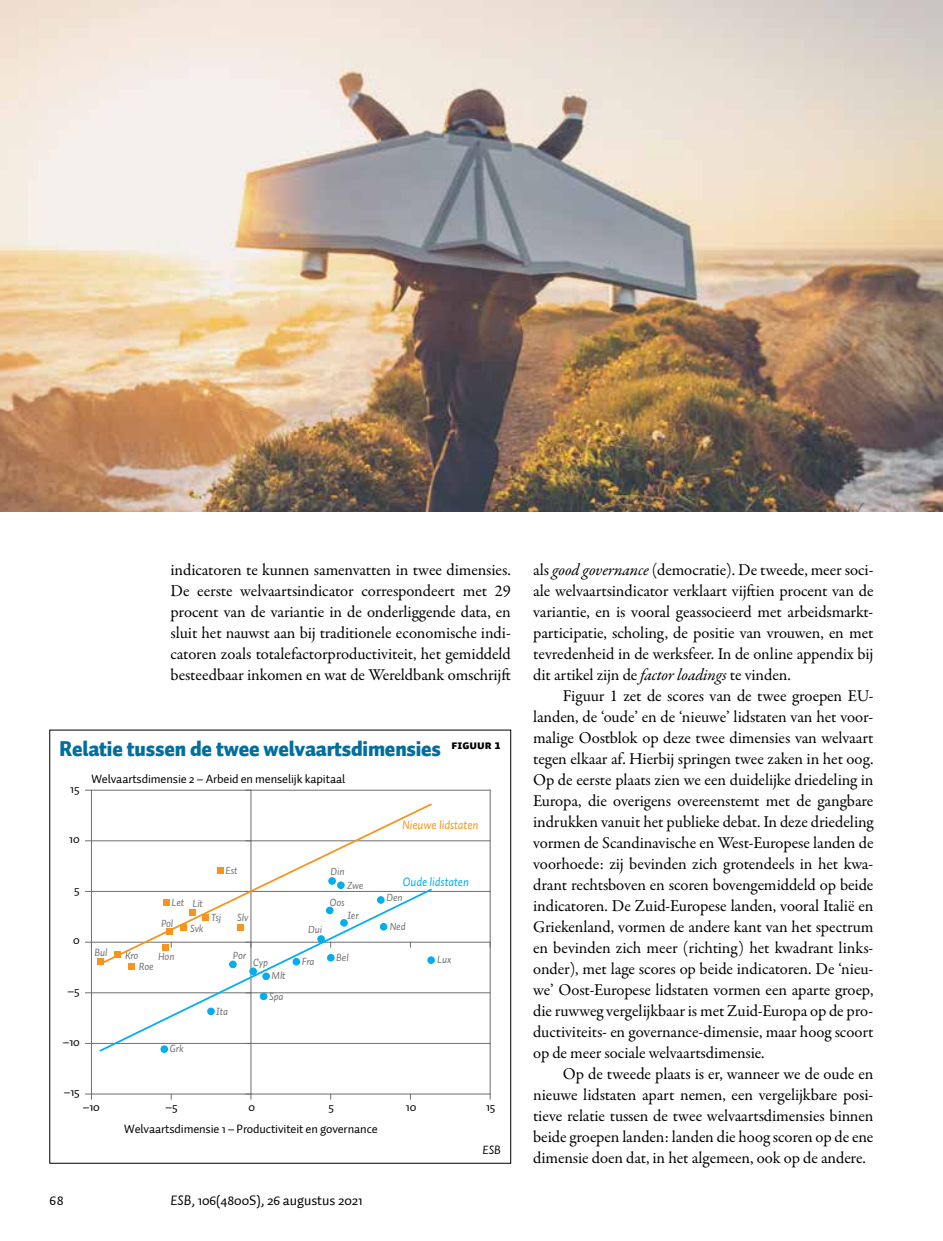
<style>
.page{position:relative;width:943px;height:1241px;background:#fff}
.page>*{position:absolute;margin:0;border:0;box-sizing:border-box;transform-origin:0 0}
.t1{font:900 21px "Auto 1";letter-spacing:-.01em;color:#006e9f}
.t2{font:16.62px/21px "Garamond Premr Pro";letter-spacing:-.005em;color:#000;text-align:justify}
.t3{font:14px "Auto 1";letter-spacing:-.005em;color:#000}
.t4{font:12.42px "Auto 1";letter-spacing:-.01em;color:#000101}
.t5{font:italic 12.42px "Auto 1";letter-spacing:-.01em;color:#f7941d}
.t6{font:italic 12.42px "Auto 1";letter-spacing:-.01em;color:#00aeef}
.t7{font:italic 12.25px "Auto 1";color:#000}
.t8{font:italic 10.67px/20.1px "Auto 1";letter-spacing:-.01em;color:#6d6e71}
.s1{font-style:italic}
</style>
<div class="page">
<hr style="left:91px;top:840px;width:399px;height:1px;background:#6d6e71">
<hr style="left:91px;top:891px;width:399px;height:1px;background:#6d6e71">
<hr style="left:91px;top:992px;width:399px;height:1px;background:#6d6e71">
<hr style="left:91px;top:1042px;width:399px;height:1px;background:#6d6e71">
<hr style="left:251px;top:790px;width:1px;height:303px;background:#6d6e71">
<hr style="left:490px;top:790px;width:1px;height:303px;background:#6d6e71">
<hr style="left:91px;top:790px;width:1px;height:303px;background:#6d6e71">
<hr style="left:91px;top:941px;width:399px;height:1px;background:#6d6e71">
<svg style="left:86px;top:941px;width:5px;height:5px"></svg>
<svg style="left:246px;top:1094px;width:6px;height:4px"></svg>
<svg style="left:86px;top:1093px;width:6px;height:5px"></svg>
<div style="left:428px;top:956px;width:6px;height:7px;border:1px solid #00aeef;border-radius:50%"></div>
<div style="left:97px;top:958px;width:7px;height:7px;background:#f7941d"></div>
<svg style="left:98px;top:966px;width:335px;height:86px"></svg>
<svg style="left:98px;top:801px;width:335px;height:165px"></svg>
<hr style="left:91px;top:1093px;width:399px;height:1px;background:#6d6e71">
<hr style="left:91px;top:789px;width:399px;height:1px;background:#6d6e71">
<img style="left:0;top:0;width:943px;height:512px">
<p class="t2" style="left:170px;top:559px;width:342px">indicatoren te kunnen samenvatten in twee dimensies.<br>De eerste welvaartsindicator correspondeert met 29 procent van de variantie in de onderliggende data, en sluit het nauwst aan bij traditionele economische indi&shy;catoren zoals totalefactorproductiviteit, het gemiddeld besteedbaar inkomen en wat de Wereldbank omschrijft</p>
<p class="t2" style="left:533px;top:559px;width:342px">als <span class="s1">good governance</span> (democratie). De tweede, meer soci&shy;ale welvaartsindicator verklaart vijftien procent van de variantie, en is vooral geassocieerd met arbeidsmarkt&shy;participatie, scholing, de positie van vrouwen, en met tevredenheid in de werksfeer. In de online appendix bij dit artikel zijn de <span class="s1">factor loadings</span> te vinden.</p>
<p class="t2" style="left:533px;top:685px;width:342px;text-indent:30px">Figuur 1 zet de scores van de twee groepen EU&shy;landen, de ‘oude’ en de ‘nieuwe’ lidstaten van het voor&shy;malige Oostblok op deze twee dimensies van welvaart tegen elkaar af. Hierbij springen twee zaken in het oog.<br>Op de eerste plaats zien we een duidelijke driedeling in Europa, die overigens overeenstemt met de gangbare indrukken vanuit het publieke debat. In deze driedeling vormen de Scandinavische en West-Europese landen de voorhoede: zij bevinden zich grotendeels in het kwa&shy;drant rechtsboven en scoren bovengemiddeld op beide indicatoren. De Zuid-Europese landen, vooral Italië en Griekenland, vormen de andere kant van het spectrum en bevinden zich meer (richting) het kwadrant links&shy;onder), met lage scores op beide indicatoren. De ‘nieu&shy;we’ Oost-Europese lidstaten vormen een aparte groep, die ruwweg vergelijkbaar is met Zuid-Europa op de pro&shy;ductiviteits- en governance-dimensie, maar hoog scoort op de meer sociale welvaartsdimensie.</p>
<p class="t2" style="left:533px;top:1063px;width:342px;text-indent:30px">Op de tweede plaats is er, wanneer we de oude en nieuwe lidstaten apart nemen, een vergelijkbare posi&shy;tieve relatie tussen de twee welvaartsdimensies binnen beide groepen landen: landen die hoog scoren op de ene dimensie doen dat, in het algemeen, ook op de andere.</p>
<p class="t1" style="left:60px;top:734px;width:443px">Relatie tussen de twee welvaartsdimensies <sup>FIGUUR</sup> <sup>1</sup></p>
<p class="t4" style="left:91px;top:771px;width:255px">Welvaartsdimensie 2 – Arbeid en menselijk kapitaal</p>
<p class="t4" style="left:70px;top:780px;width:11px">15</p>
<p class="t5" style="left:402px;top:816px;width:78px">Nieuwe lidstaten</p>
<p class="t4" style="left:69px;top:831px;width:12px">10</p>
<p class="t8" style="left:226px;top:859px;width:13px">Est</p>
<p class="t8" style="left:330px;top:860px;width:15px">Din</p>
<p class="t6" style="left:403px;top:873px;width:68px">Oude lidstaten</p>
<p class="t8" style="left:347px;top:874px;width:18px">Zwe</p>
<p class="t4" style="left:74px;top:881px;width:7px">5</p>
<p class="t8" style="left:386px;top:886px;width:18px">Den</p>
<p class="t8" style="left:330px;top:891px;width:17px">Oos</p>
<p class="t8" style="left:161px;top:892px;width:43px;text-indent:11px">Let Lit<br>Pol</p>
<p class="t8" style="left:347px;top:905px;width:13px">Ier</p>
<p class="t8" style="left:237px;top:907px;width:13px">Slv</p>
<p class="t8" style="left:211px;top:907px;width:12px">Tsj</p>
<p class="t8" style="left:389px;top:916px;width:18px">Ned</p>
<p class="t8" style="left:190px;top:917px;width:15px">Svk</p>
<p class="t8" style="left:308px;top:919px;width:16px">Dui</p>
<p class="t4" style="left:73px;top:932px;width:8px">0</p>
<p class="t8" style="left:94px;top:942px;width:15px">Bul</p>
<p class="t8" style="left:125px;top:945px;width:15px">Kro</p>
<p class="t8" style="left:233px;top:945px;width:15px">Por</p>
<p class="t8" style="left:158px;top:946px;width:18px">Hon</p>
<p class="t8" style="left:336px;top:947px;width:14px">Bel</p>
<p class="t8" style="left:437px;top:949px;width:16px">Lux</p>
<p class="t8" style="left:302px;top:951px;width:14px">Fra</p>
<p class="t8" style="left:253px;top:952px;width:17px">Cyp</p>
<p class="t8" style="left:139px;top:956px;width:16px">Roe</p>
<p class="t8" style="left:271px;top:965px;width:16px">Mlt</p>
<p class="t4" style="left:67px;top:983px;width:14px">–5</p>
<p class="t8" style="left:269px;top:986px;width:16px">Spa</p>
<p class="t8" style="left:216px;top:1000px;width:13px">Ita</p>
<p class="t4" style="left:63px;top:1033px;width:18px">–10</p>
<p class="t8" style="left:170px;top:1038px;width:16px">Grk</p>
<p class="t4" style="left:64px;top:1084px;width:17px">–15</p>
<p class="t4" style="left:83px;top:1099px;width:18px">–10</p>
<p class="t4" style="left:165px;top:1099px;width:14px">–5</p>
<p class="t4" style="left:248px;top:1099px;width:8px">0</p>
<p class="t4" style="left:328px;top:1099px;width:7px">5</p>
<p class="t4" style="left:406px;top:1099px;width:12px">10</p>
<p class="t4" style="left:486px;top:1099px;width:11px">15</p>
<p class="t4" style="left:124px;top:1120px;width:255px">Welvaartsdimensie 1 – Productiviteit en governance</p>
<p class="t7" style="left:482px;top:1141px;width:20px">ESB</p>
<p class="t3" style="left:50px;top:1191px;width:15px">68</p>
<p class="t3" style="left:170px;top:1191px;width:194px"><span class="s1">ESB</span>, 106(4800S), 26 augustus 2021</p>
</div>
